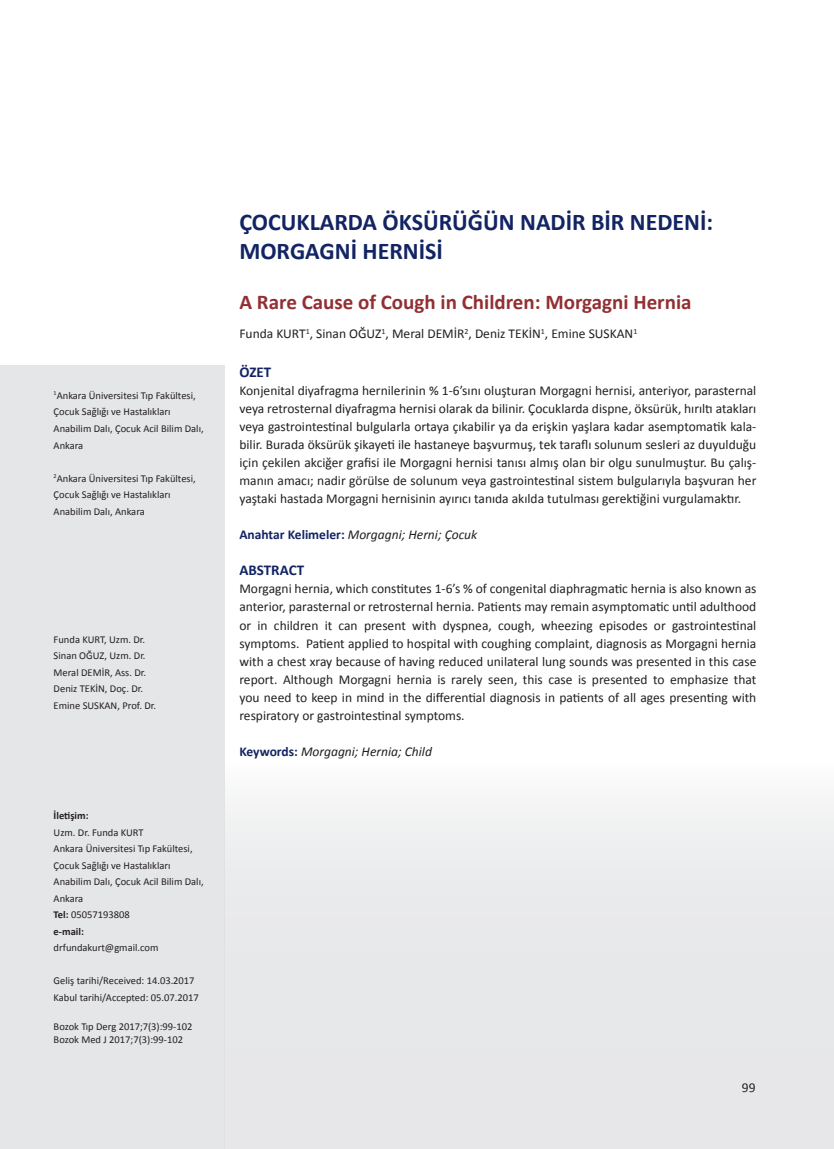
<style>
.page{position:relative;width:834px;height:1149px;background:#fff}
.page>*{position:absolute;margin:0;border:0;box-sizing:border-box;transform-origin:0 0}
.t1{font:700 24px/28.8px "Calibri";color:#122463}
.t2{font:700 21px "Calibri";color:#922f33}
.t3{font:700 15px "Calibri";color:#122463}
.t4{font:13.5px/18px "Calibri";color:#231f20;text-align:justify}
.t5{font:italic 13.5px "Calibri";color:#231f20}
.t6{font:10.5px/16.5px "Calibri";color:#231f20}
.t7{font:700 10.5px "Calibri";color:#231f20}
.s1{font-weight:700}
.s2{font-weight:700;font-style:normal;color:#122463}
</style>
<div class="page">
<div style="left:224px;top:763px;width:609px;height:385px;background:linear-gradient(to bottom,#f3f4f4,#e3e3e5)"></div>
<div style="left:0;top:365px;width:224px;height:783px;background:#e5e6e7"></div>
<p class="t6" style="left:54px;top:386px;width:144px"><sup>1</sup>Ankara Üniversitesi Tıp Fakültesi,<br>Çocuk Sağlığı ve Hastalıkları</p>
<p class="t6" style="left:54px;top:419px;width:151px">Anabilim Dalı, Çocuk Acil Bilim Dalı,<br>Ankara</p>
<p class="t6" style="left:54px;top:469px;width:144px"><sup>2</sup>Ankara Üniversitesi Tıp Fakültesi,<br>Çocuk Sağlığı ve Hastalıkları</p>
<p class="t6" style="left:54px;top:502px;width:93px">Anabilim Dalı, Ankara</p>
<p class="t6" style="left:54px;top:630px;width:93px">Funda KURT, Uzm. Dr.</p>
<p class="t6" style="left:54px;top:646px;width:93px">Sinan OĞUZ, Uzm. Dr.</p>
<p class="t6" style="left:54px;top:663px;width:94px">Meral DEMİR, Ass. Dr.</p>
<p class="t6" style="left:54px;top:679px;width:91px">Deniz TEKİN, Doç. Dr.</p>
<p class="t6" style="left:54px;top:696px;width:104px">Emine SUSKAN, Prof. Dr.</p>
<p class="t7" style="left:54px;top:809px;width:36px">İletişim:</p>
<p class="t6" style="left:54px;top:823px;width:91px">Uzm. Dr. Funda KURT</p>
<p class="t6" style="left:54px;top:839px;width:140px">Ankara Üniversitesi Tıp Fakültesi,</p>
<p class="t6" style="left:54px;top:856px;width:118px">Çocuk Sağlığı ve Hastalıkları</p>
<p class="t6" style="left:54px;top:872px;width:151px">Anabilim Dalı, Çocuk Acil Bilim Dalı,<br>Ankara</p>
<p class="t6" style="left:54px;top:905px;width:77px"><span class="s1">Tel:</span> 05057193808</p>
<p class="t7" style="left:54px;top:924px;width:32px">e-mail:</p>
<p class="t6" style="left:54px;top:938px;width:106px">drfundakurt@gmail.com</p>
<p class="t6" style="left:54px;top:971px;width:142px">Geliş tarihi/Received: 14.03.2017</p>
<p class="t6" style="left:54px;top:988px;width:147px">Kabul tarihi/Accepted: 05.07.2017</p>
<p class="t6" style="left:54px;top:1017px;width:140px">Bozok Tıp Derg 2017;7(3):99-102</p>
<p class="t6" style="left:54px;top:1030px;width:131px">Bozok Med J 2017;7(3):99-102</p>
<p class="t1" style="left:239px;top:206px;width:475px">ÇOCUKLARDA ÖKSÜRÜĞÜN NADİR BİR NEDENİ:<br>MORGAGNİ HERNİSİ</p>
<p class="t2" style="left:239px;top:289px;width:453px">A Rare Cause of Cough in Children: Morgagni Hernia</p>
<p class="t4" style="left:239px;top:324px;width:399px">Funda KURT<sup>1</sup>, Sinan OĞUZ<sup>1</sup>, Meral DEMİR<sup>2</sup>, Deniz TEKİN<sup>1</sup>, Emine SUSKAN<sup>1</sup></p>
<p class="t3" style="left:239px;top:363px;width:33px">ÖZET</p>
<p class="t4" style="left:239px;top:381px;width:518px">Konjenital diyafragma hernilerinin % 1-6’sını oluşturan Morgagni hernisi, anteriyor, parasternal veya retrosternal diyafragma hernisi olarak da bilinir. Çocuklarda dispne, öksürük, hırıltı atakları veya gastrointestinal bulgularla ortaya çıkabilir ya da erişkin yaşlara kadar asemptomatik kala&shy;bilir. Burada öksürük şikayeti ile hastaneye başvurmuş, tek taraflı solunum sesleri az duyulduğu için çekilen akciğer grafisi ile Morgagni hernisi tanısı almış olan bir olgu sunulmuştur. Bu çalış&shy;manın amacı; nadir görülse de solunum veya gastrointestinal sistem bulgularıyla başvuran her yaştaki hastada Morgagni hernisinin ayırıcı tanıda akılda tutulması gerektiğini vurgulamaktır.</p>
<p class="t5" style="left:239px;top:526px;width:239px"><span class="s2">Anahtar Kelimeler:</span> Morgagni; Herni; Çocuk</p>
<p class="t3" style="left:239px;top:561px;width:66px">ABSTRACT</p>
<p class="t4" style="left:239px;top:579px;width:518px">Morgagni hernia, which constitutes 1-6’s % of congenital diaphragmatic hernia is also known as anterior, parasternal or retrosternal hernia. Patients may remain asymptomatic until adulthood or in children it can present with dyspnea, cough, wheezing episodes or gastrointestinal symptoms. Patient applied to hospital with coughing complaint, diagnosis as Morgagni hernia with a chest xray because of having reduced unilateral lung sounds was presented in this case report. Although Morgagni hernia is rarely seen, this case is presented to emphasize that you need to keep in mind in the differential diagnosis in patients of all ages presenting with respiratory or gastrointestinal symptoms.</p>
<p class="t5" style="left:239px;top:742px;width:194px"><span class="s2">Keywords:</span> Morgagni; Hernia; Child</p>
<p class="t4" style="left:741px;top:1077px;width:15px">99</p>
</div>
